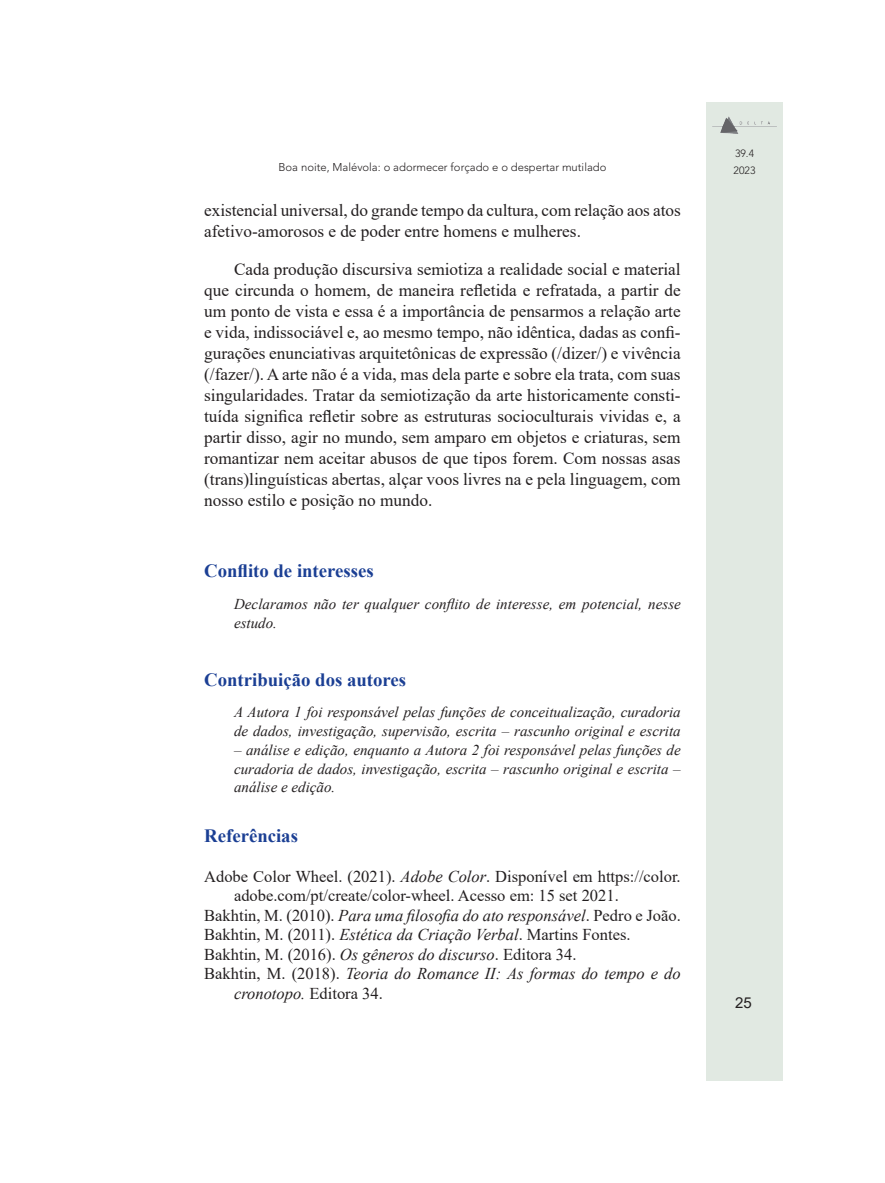
<style>
.page{position:relative;width:885px;height:1183px;background:#fff}
.page>*{position:absolute;margin:0;border:0;box-sizing:border-box;transform-origin:0 0}
.t1{font:700 18.75px "Times New Roman";color:#1b3f94}
.t2{font:17.25px/21px "Times New Roman";color:#231f20}
.t3{font:16.5px "Times New Roman";color:#231f20}
.t4{font:italic 16.5px "Times New Roman";color:#231f20}
.t5{font:italic 15px/18.8px "Times New Roman";color:#231f20}
.t6{font:15px "Arial";color:#231f20}
.t7{font:300 11.25px "Avenir";color:#231f20}
.t8{font:300 10.5px/16.5px "Avenir";color:#231f20}
.s1{font-style:italic}
.s2{font-style:normal}
</style>
<div class="page">
<div style="left:705px;top:102px;width:77px;height:978px;background:#e1e9e2"></div>
<img style="left:712px;top:116px;width:65px;height:18px">
<p class="t7" style="left:278px;top:160px;width:329px">Boa noite, Malévola: o adormecer forçado e o despertar mutilado</p>
<p class="t2" style="left:204px;top:199px;width:478px">existencial universal, do grande tempo da cultura, com relação aos atos afetivo-amorosos e de poder entre homens e mulheres.</p>
<p class="t2" style="left:204px;top:258px;width:478px;text-align:justify;text-indent:30px">Cada produção discursiva semiotiza a realidade social e material que circunda o homem, de maneira refletida e refratada, a partir de um ponto de vista e essa é a importância de pensarmos a relação arte e vida, indissociável e, ao mesmo tempo, não idêntica, dadas as confi&shy;gurações enunciativas arquitetônicas de expressão (/dizer/) e vivência (/fazer/). A arte não é a vida, mas dela parte e sobre ela trata, com suas singularidades. Tratar da semiotização da arte historicamente consti&shy;tuída significa refletir sobre as estruturas socioculturais vividas e, a partir disso, agir no mundo, sem amparo em objetos e criaturas, sem romantizar nem aceitar abusos de que tipos forem. Com nossas asas (trans)linguísticas abertas, alçar voos livres na e pela linguagem, com nosso estilo e posição no mundo.</p>
<p class="t1" style="left:204px;top:557px;width:171px">Conflito de interesses</p>
<p class="t5" style="left:234px;top:594px;width:448px">Declaramos não ter qualquer conflito de interesse, em potencial, nesse estudo.</p>
<p class="t1" style="left:204px;top:665px;width:203px">Contribuição dos autores</p>
<p class="t5" style="left:234px;top:702px;width:448px">A Autora 1 foi responsável pelas funções de conceitualização, curadoria de dados, investigação, supervisão, escrita – rascunho original e escrita</p>
<p class="t5" style="left:234px;top:739px;width:448px;text-align:justify">– análise e edição, enquanto a Autora 2 foi responsável pelas funções de curadoria de dados, investigação, escrita – rascunho original e escrita – análise e edição.</p>
<p class="t1" style="left:204px;top:821px;width:95px">Referências</p>
<p class="t3" style="left:204px;top:864px;width:478px">Adobe Color Wheel. (2021). <span class="s1">Adobe Color</span>. Disponível em https://color.</p>
<p class="t3" style="left:234px;top:883px;width:386px">adobe.com/pt/create/color-wheel. Acesso em: 15 set 2021.</p>
<p class="t4" style="left:204px;top:903px;width:478px"><span class="s2">Bakhtin, M. (2010).</span> Para uma filosofia do ato responsável<span class="s2">. Pedro e João.</span></p>
<p class="t3" style="left:204px;top:922px;width:428px">Bakhtin, M. (2011). <span class="s1">Estética da Criação Verbal</span>. Martins Fontes.</p>
<p class="t3" style="left:204px;top:942px;width:373px">Bakhtin, M. (2016). <span class="s1">Os gêneros do discurso</span>. Editora 34.</p>
<p class="t4" style="left:204px;top:962px;width:478px"><span class="s2">Bakhtin, M. (2018).</span> Teoria do Romance II: As formas do tempo e do</p>
<p class="t4" style="left:234px;top:981px;width:150px">cronotopo. <span class="s2">Editora 34.</span></p>
<p class="t8" style="left:733px;top:145px;width:23px">39.4<br>2023</p>
<p class="t6" style="left:735px;top:991px;width:18px">25</p>
</div>
